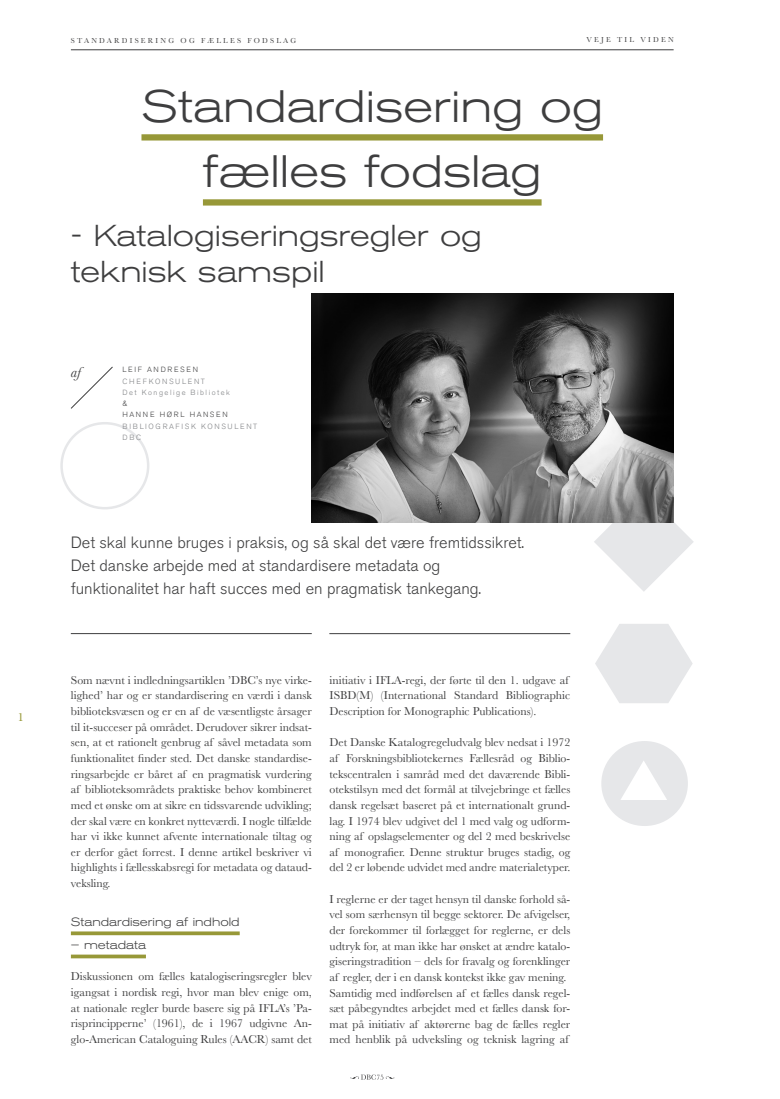
<style>
.page{position:relative;width:780px;height:1099px;background:#fff}
.page>*{position:absolute;margin:0;border:0;box-sizing:border-box;transform-origin:0 0}
.t1{font:300 expanded 45px "Akzidenz Grotesk BE";color:#3e3e3f}
.t2{font:300 expanded 30px/36px "Akzidenz Grotesk BE";color:#3e3e3f}
.t3{font:300 16.25px/23.1px "Akzidenz Grotesk BE";color:#3e3e3f}
.t4{font:italic 15px "Baskerville";color:#3e3e3f}
.t5{font:12.5px "Minion Pro";color:#979838}
.t6{font:11.88px/15.6px "Baskerville";color:#3e3e3f;text-align:justify}
.t7{font:300 expanded 11.88px "Akzidenz Grotesk BE";color:#3e3e3f}
.t8{font:300 7.5px "Akzidenz Grotesk BE";letter-spacing:.21em;color:#808285}
.t9{font:7.5px "Baskerville";letter-spacing:.3em;color:#3e3e3f}
.t10{font:300 7.5px "Akzidenz Grotesk BE";letter-spacing:.22em;color:#3e3e3f}
</style>
<div class="page">
<hr style="left:71px;top:50px;width:602px;height:1px;background:#3e3e3f">
<svg style="left:350px;top:1074px;width:44px;height:5px"></svg>
<div style="left:60px;top:422px;width:89px;height:87px;border:2px solid #e6e7e9;border-radius:50%"></div>
<div style="left:601px;top:741px;width:86px;height:85px;background:#e6e7e9;border-radius:50%"></div>
<svg style="left:594px;top:492px;width:99px;height:100px"></svg>
<svg style="left:595px;top:624px;width:97px;height:79px"></svg>
<svg style="left:621px;top:761px;width:46px;height:39px"></svg>
<div style="left:141px;top:134px;width:462px;height:6px;background:#979838"></div>
<div style="left:203px;top:199px;width:338px;height:6px;background:#979838"></div>
<svg style="left:70px;top:366px;width:43px;height:43px"></svg>
<hr style="left:71px;top:633px;width:241px;height:1px;background:#3e3e3f">
<hr style="left:329px;top:633px;width:241px;height:1px;background:#3e3e3f">
<svg style="left:71px;top:931px;width:169px;height:4px"></svg>
<svg style="left:71px;top:954px;width:75px;height:4px"></svg>
<img style="left:312px;top:294px;width:361px;height:228px">
<p class="t5" style="left:18px;top:709px;width:7px">1</p>
<p class="t9" style="left:71px;top:35px;width:227px">STANDARDISERING OG FÆLLES FODSLAG</p>
<p class="t9" style="left:586px;top:35px;width:89px">VEJE TIL VIDEN</p>
<p class="t1" style="left:141px;top:81px;width:463px">Standardisering og</p>
<p class="t1" style="left:203px;top:146px;width:340px">fælles fodslag</p>
<p class="t2" style="left:71px;top:218px;width:412px">- Katalogiseringsregler og teknisk samspil</p>
<p class="t4" style="left:71px;top:362px;width:12px">af</p>
<p class="t10" style="left:122px;top:365px;width:77px">LEIF ANDRESEN</p>
<p class="t8" style="left:122px;top:377px;width:84px">CHEFKONSULENT</p>
<p class="t8" style="left:122px;top:388px;width:109px">Det Kongelige Bibliotek</p>
<p class="t10" style="left:122px;top:399px;width:6px">&amp;</p>
<p class="t10" style="left:122px;top:410px;width:107px">HANNE HØRL HANSEN</p>
<p class="t8" style="left:122px;top:422px;width:136px">BIBLIOGRAFISK KONSULENT</p>
<p class="t8" style="left:122px;top:433px;width:20px">DBC</p>
<p class="t3" style="left:71px;top:531px;width:455px">Det skal kunne bruges i praksis, og så skal det være fremtidssikret.<br>Det danske arbejde med at standardisere metadata og funktionalitet har haft succes med en pragmatisk tankegang.</p>
<p class="t6" style="left:71px;top:672px;width:242px">Som nævnt i indledningsartiklen ’DBC’s nye virke&shy;lighed’ har og er standardisering en værdi i dansk biblioteksvæsen og er en af de væsentligste årsager til it-succeser på området. Derudover sikrer indsat&shy;sen, at et rationelt genbrug af såvel metadata som funktionalitet finder sted. Det danske standardise&shy;ringsarbejde er båret af en pragmatisk vurdering af biblioteksområdets praktiske behov kombineret med et ønske om at sikre en tidssvarende udvikling; der skal være en konkret nytteværdi. I nogle tilfælde har vi ikke kunnet afvente internationale tiltag og er derfor gået forrest. I denne artikel beskriver vi highlights i fællesskabsregi for metadata og dataud&shy;veksling.</p>
<p class="t7" style="left:71px;top:915px;width:170px">Standardisering af indhold</p>
<p class="t7" style="left:71px;top:938px;width:76px">– metadata</p>
<p class="t6" style="left:71px;top:968px;width:242px">Diskussionen om fælles katalogiseringsregler blev igangsat i nordisk regi, hvor man blev enige om, at nationale regler burde basere sig på IFLA’s ’Pa&shy;risprincipperne’ (1961), de i 1967 udgivne An&shy;glo-American Cataloguing Rules (AACR) samt det</p>
<p class="t6" style="left:329px;top:672px;width:242px;text-align:left">initiativ i IFLA-regi, der førte til den 1. udgave af<br>ISBD(M) (International Standard Bibliographic<br>Description for Monographic Publications).</p>
<p class="t6" style="left:329px;top:735px;width:242px">Det Danske Katalogregeludvalg blev nedsat i 1972 af Forskningsbibliotekernes Fællesråd og Biblio&shy;tekscentralen i samråd med det daværende Bibli&shy;otekstilsyn med det formål at tilvejebringe et fælles dansk regelsæt baseret på et internationalt grund&shy;lag. I 1974 blev udgivet del 1 med valg og udform&shy;ning af opslagselementer og del 2 med beskrivelse af monografier. Denne struktur bruges stadig, og del 2 er løbende udvidet med andre materialetyper.</p>
<p class="t6" style="left:329px;top:891px;width:242px">I reglerne er der taget hensyn til danske forhold så&shy;vel som særhensyn til begge sektorer. De afvigelser, der forekommer til forlægget for reglerne, er dels udtryk for, at man ikke har ønsket at ændre katalo&shy;giseringstradition – dels for fravalg og forenklinger af regler, der i en dansk kontekst ikke gav mening.</p>
<p class="t6" style="left:329px;top:985px;width:242px">Samtidig med indførelsen af et fælles dansk regel&shy;sæt påbegyndtes arbejdet med et fælles dansk for&shy;mat på initiativ af aktørerne bag de fælles regler med henblik på udveksling og teknisk lagring af</p>
</div>
